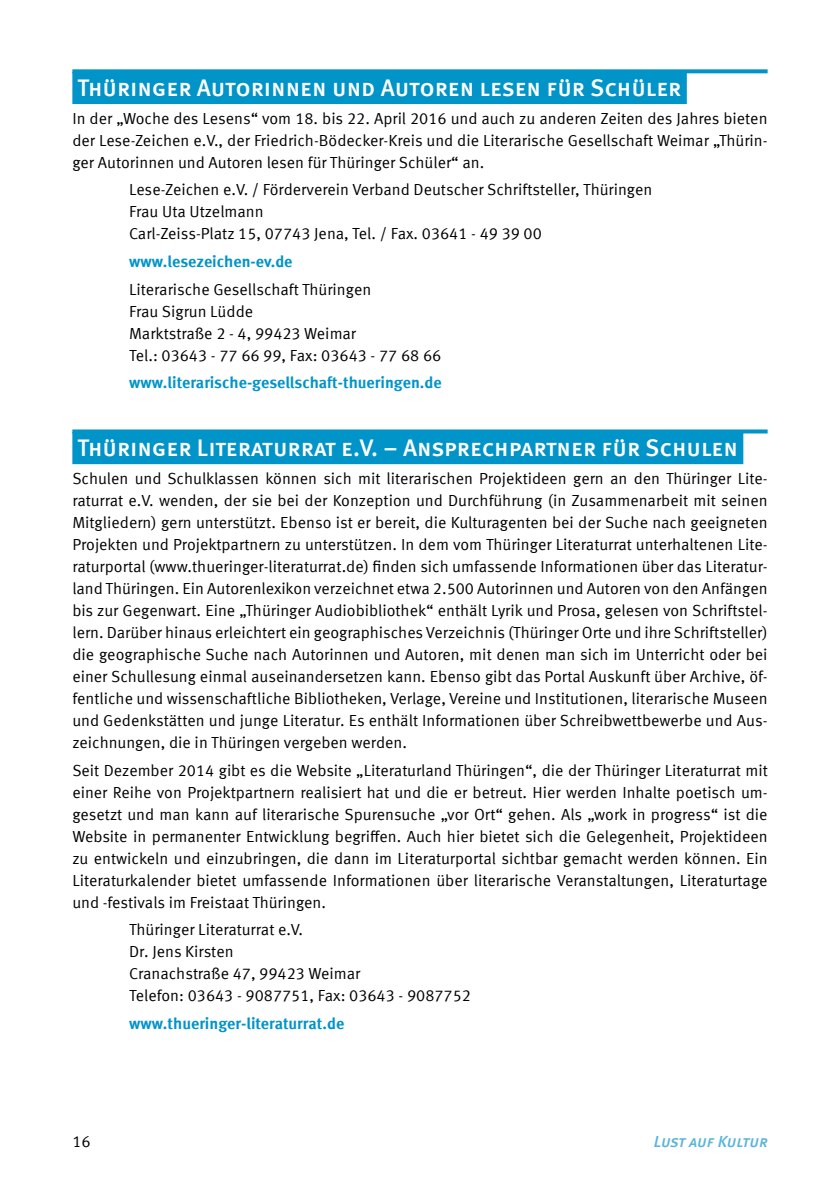
<style>
.page{position:relative;width:840px;height:1191px;background:#fff}
.page>*{position:absolute;margin:0;border:0;box-sizing:border-box;transform-origin:0 0}
.Überschrift_2{font:500 24px "Meta Sc Offc Pro";color:#fff}
.Kontakt{font:16px/22px "Meta Offc Pro Norm";color:#000;text-align:justify}
.Kontakt-2{font:700 16px "Meta Offc Pro";color:#0094c9}
.t1{font:italic 500 16px "Meta Sc Offc Pro";letter-spacing:-.015em;color:#5bb4da}
</style>
<div class="page">
<svg style="left:72px;top:69px;width:695px;height:4px;background:#1c9fce"></svg>
<div style="left:72px;top:72px;width:614px;height:32px;background:#0094c9"></div>
<svg style="left:72px;top:429px;width:695px;height:4px;background:#28a4d1"></svg>
<div style="left:72px;top:432px;width:671px;height:32px;background:#0094c9"></div>
<p class="Überschrift_2" style="left:78px;top:69px;width:605px">Thüringer Autorinnen und Autoren lesen für Schüler</p>
<p class="Kontakt" style="left:72px;top:106px;width:696px">In der „Woche des Lesens“ vom 18. bis 22. April 2016 und auch zu anderen Zeiten des Jahres bieten der Lese-Zeichen e.V., der Friedrich-Bödecker-Kreis und die Literarische Gesellschaft Weimar „Thürin&shy;ger Autorinnen und Autoren lesen für Thüringer Schüler“ an.</p>
<p class="Kontakt" style="left:129px;top:178px;width:524px;text-align:left">Lese-Zeichen e.V. / Förderverein Verband Deutscher Schriftsteller, Thüringen<br>Frau Uta Utzelmann<br>Carl-Zeiss-Platz 15, 07743 Jena, Tel. / Fax. 03641 - 49 39 00</p>
<p class="Kontakt-2" style="left:129px;top:249px;width:165px">www.lesezeichen-ev.de</p>
<p class="Kontakt" style="left:129px;top:277px;width:313px;text-align:left">Literarische Gesellschaft Thüringen<br>Frau Sigrun Lüdde<br>Marktstraße 2 - 4, 99423 Weimar<br>Tel.: 03643 - 77 66 99, Fax: 03643 - 77 68 66</p>
<p class="Kontakt-2" style="left:129px;top:370px;width:314px">www.literarische-gesellschaft-thueringen.de</p>
<p class="Überschrift_2" style="left:78px;top:429px;width:661px">Thüringer Literaturrat e.V. – Ansprechpartner für Schulen</p>
<p class="Kontakt" style="left:72px;top:466px;width:696px">Schulen und Schulklassen können sich mit literarischen Projektideen gern an den Thüringer Lite&shy;raturrat e.V. wenden, der sie bei der Konzeption und Durchführung (in Zusammenarbeit mit seinen Mitgliedern) gern unterstützt. Ebenso ist er bereit, die Kulturagenten bei der Suche nach geeigneten Projekten und Projektpartnern zu unterstützen. In dem vom Thüringer Literaturrat unterhaltenen Lite&shy;raturportal (www.thueringer-literaturrat.de) finden sich umfassende Informationen über das Literatur&shy;land Thüringen. Ein Autorenlexikon verzeichnet etwa 2.500 Autorinnen und Autoren von den Anfängen bis zur Gegenwart. Eine „Thüringer Audiobibliothek“ enthält Lyrik und Prosa, gelesen von Schriftstel&shy;lern. Darüber hinaus erleichtert ein geographisches Verzeichnis (Thüringer Orte und ihre Schriftsteller) die geographische Suche nach Autorinnen und Autoren, mit denen man sich im Unterricht oder bei einer Schullesung einmal auseinandersetzen kann. Ebenso gibt das Portal Auskunft über Archive, öf&shy;fentliche und wissenschaftliche Bibliotheken, Verlage, Vereine und Institutionen, literarische Museen und Gedenkstätten und junge Literatur. Es enthält Informationen über Schreibwettbewerbe und Aus&shy;zeichnungen, die in Thüringen vergeben werden.</p>
<p class="Kontakt" style="left:72px;top:758px;width:696px">Seit Dezember 2014 gibt es die Website „Literaturland Thüringen“, die der Thüringer Literaturrat mit einer Reihe von Projektpartnern realisiert hat und die er betreut. Hier werden Inhalte poetisch um&shy;gesetzt und man kann auf literarische Spurensuche „vor Ort“ gehen. Als „work in progress“ ist die Website in permanenter Entwicklung begriffen. Auch hier bietet sich die Gelegenheit, Projektideen zu entwickeln und einzubringen, die dann im Literaturportal sichtbar gemacht werden können. Ein Literaturkalender bietet umfassende Informationen über literarische Veranstaltungen, Literaturtage und -festivals im Freistaat Thüringen.</p>
<p class="Kontakt" style="left:129px;top:917px;width:343px;text-align:left">Thüringer Literaturrat e.V.<br>Dr. Jens Kirsten<br>Cranachstraße 47, 99423 Weimar<br>Telefon: 03643 - 9087751, Fax: 03643 - 9087752</p>
<p class="Kontakt-2" style="left:129px;top:1011px;width:216px">www.thueringer-literaturrat.de</p>
<p class="Kontakt" style="left:72px;top:1129px;width:20px">16</p>
<p class="t1" style="left:653px;top:1129px;width:115px">Lust auf Kultur</p>
</div>
